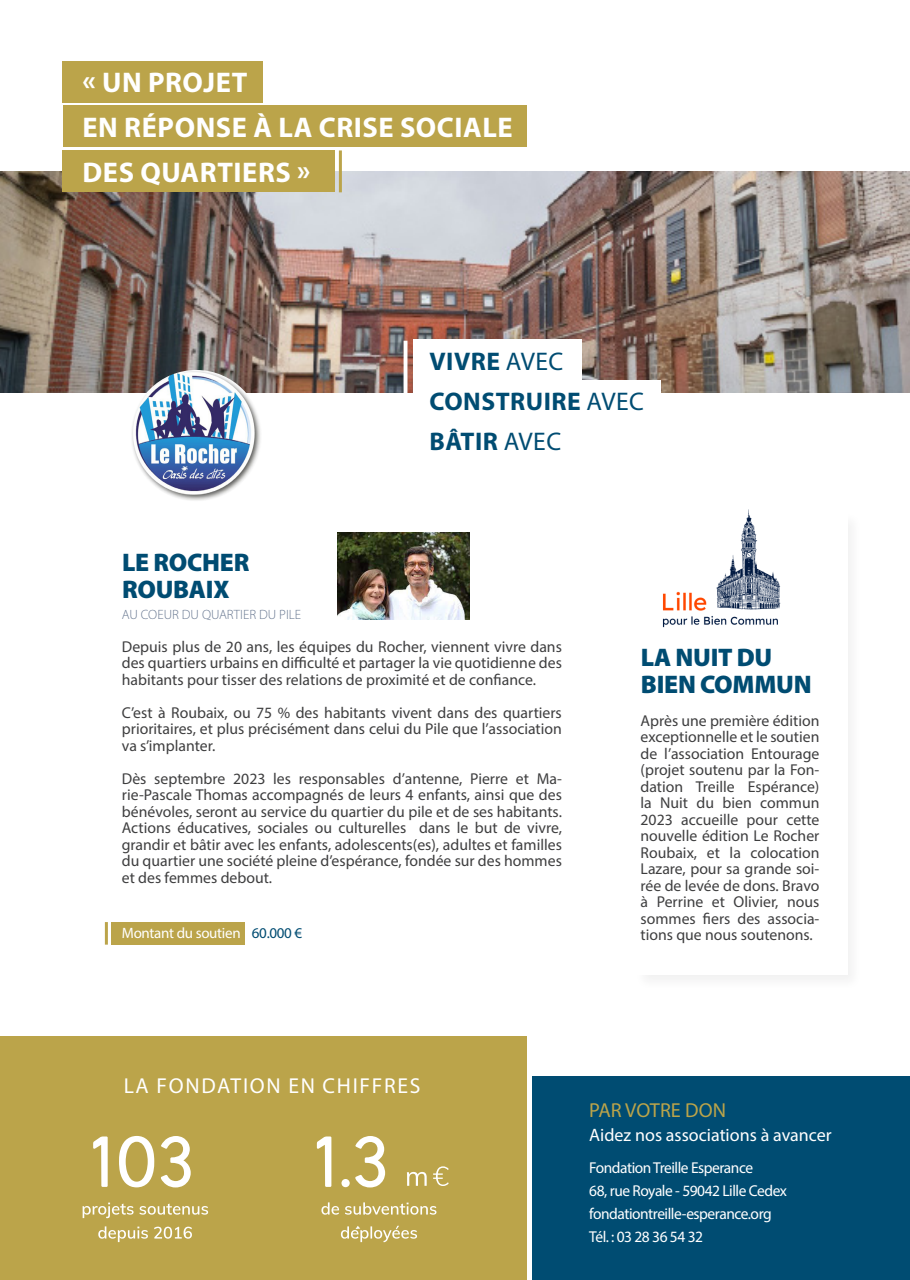
<style>
.page{position:relative;width:910px;height:1280px;background:#fff}
.page>*{position:absolute;margin:0;border:0;box-sizing:border-box;transform-origin:0 0}
.t1{font:72px "Altona Sans";color:#fff}
.t2{font:700 28.5px/45px "Myriad Pro";letter-spacing:.02em;color:#fff}
.t3{font:900 25.5px/27px "Myriad Pro";letter-spacing:-.01em;color:#004c72}
.t4{font:700 25.5px "Myriad Pro";letter-spacing:.02em;color:#004c72}
.t5{font:21.6px "Myriad Pro";letter-spacing:.08em;color:#fff}
.t6{font:20.25px "Myriad Pro";color:#bba44a}
.t7{font:18px "Myriad Pro";color:#fff}
.t8{font:15.75px/16.5px "Myriad Pro";color:#3e3e3f;text-align:justify}
.t9{font:15.75px "Myriad Pro";letter-spacing:-.03em;color:#fff}
.t10{font:15px "Myriad Pro";letter-spacing:-.02em;color:#fff}
.t11{font:300 13.5px "Myriad Pro";color:#677790}
.s1{font-weight:400}
.s2{color:#004c72}
</style>
<div class="page">
<div style="left:111px;top:922px;width:134px;height:23px;background:#bba44a"></div>
<div style="left:0;top:1036px;width:526px;height:244px;background:#bba44a"></div>
<svg style="left:98px;top:1226px;width:94px;height:16px"></svg>
<svg style="left:82px;top:1202px;width:126px;height:16px"></svg>
<svg style="left:407px;top:1166px;width:42px;height:20px"></svg>
<svg style="left:341px;top:1226px;width:76px;height:16px"></svg>
<svg style="left:321px;top:1202px;width:115px;height:13px"></svg>
<img style="left:0;top:171px;width:910px;height:221px">
<div style="left:533px;top:1077px;width:377px;height:203px;background:#004c72"></div>
<div style="left:63px;top:61px;width:200px;height:42px;background:#bba44a"></div>
<div style="left:63px;top:105px;width:463px;height:42px;background:#bba44a"></div>
<div style="left:63px;top:150px;width:272px;height:42px;background:#bba44a"></div>
<div style="left:634px;top:511px;width:229px;height:479px;background:#fbfbfb"></div>
<div style="left:637px;top:514px;width:210px;height:461px;background:#fff"></div>
<img style="left:662px;top:509px;width:119px;height:119px">
<div style="left:413px;top:339px;width:169px;height:61px;background:#fff"></div>
<div style="left:413px;top:380px;width:248px;height:41px;background:#fff"></div>
<img style="left:131px;top:370px;width:131px;height:131px;border-radius:66px">
<hr style="left:339px;top:150px;width:3px;height:42px;background:#bba44a">
<hr style="left:105px;top:922px;width:3px;height:23px;background:#bba44a">
<hr style="left:404px;top:341px;width:3px;height:58px;background:#fff">
<img style="left:338px;top:532px;width:131px;height:88px">
<p class="t2" style="left:83px;top:59px;width:166px">« UN PROJET</p>
<p class="t2" style="left:83px;top:104px;width:432px">EN RÉPONSE À LA CRISE SOCIALE<br>DES QUARTIERS »</p>
<p class="t4" style="left:429px;top:344px;width:135px">VIVRE <span class="s1">AVEC</span></p>
<p class="t4" style="left:429px;top:385px;width:216px">CONSTRUIRE <span class="s1">AVEC</span></p>
<p class="t4" style="left:429px;top:425px;width:133px">BÂTIR <span class="s1">AVEC</span></p>
<p class="t3" style="left:122px;top:548px;width:129px">LE ROCHER</p>
<p class="t3" style="left:122px;top:575px;width:109px">ROUBAIX</p>
<p class="t11" style="left:122px;top:606px;width:181px">AU COEUR DU QUARTIER DU PILE</p>
<p class="t8" style="left:122px;top:638px;width:442px">Depuis plus de 20 ans, les équipes du Rocher, viennent vivre dans des quartiers urbains en difficulté et partager la vie quotidienne des habitants pour tisser des relations de proximité et de confiance.</p>
<p class="t8" style="left:122px;top:704px;width:442px">C’est à Roubaix, ou 75 % des habitants vivent dans des quartiers prioritaires, et plus précisément dans celui du Pile que l’association va s’implanter.</p>
<p class="t8" style="left:122px;top:770px;width:442px">Dès septembre 2023 les responsables d’antenne, Pierre et Ma&shy;rie-Pascale Thomas accompagnés de leurs 4 enfants, ainsi que des bénévoles, seront au service du quartier du pile et de ses habitants.<br>Actions éducatives, sociales ou culturelles dans le but de vivre, grandir et bâtir avec les enfants, adolescents(es), adultes et familles du quartier une société pleine d’espérance, fondée sur des hommes et des femmes debout.</p>
<p class="t10" style="left:122px;top:924px;width:182px">Montant du soutien <span class="s2">60.000 €</span></p>
<p class="t3" style="left:641px;top:643px;width:172px">LA NUIT DU<br>BIEN COMMUN</p>
<p class="t8" style="left:641px;top:712px;width:180px">Après une première édition exceptionnelle et le soutien de l’association Entourage (projet soutenu par la Fon&shy;dation Treille Espérance) la Nuit du bien commun 2023 accueille pour cette nouvelle édition Le Rocher Roubaix, et la colocation Lazare, pour sa grande soi&shy;rée de levée de dons. Bravo à Perrine et Olivier, nous sommes fiers des associa&shy;tions que nous soutenons.</p>
<p class="t5" style="left:124px;top:1072px;width:298px">LA FONDATION EN CHIFFRES</p>
<p class="t1" style="left:92px;top:1120px;width:104px">103</p>
<p class="t1" style="left:315px;top:1120px;width:75px">1.3</p>
<p class="t6" style="left:589px;top:1098px;width:138px">PAR VOTRE DON</p>
<p class="t7" style="left:589px;top:1124px;width:244px">Aidez nos associations à avancer</p>
<p class="t9" style="left:589px;top:1158px;width:165px">Fondation Treille Esperance</p>
<p class="t9" style="left:589px;top:1181px;width:199px">68, rue Royale - 59042 Lille Cedex</p>
<p class="t9" style="left:589px;top:1204px;width:184px">fondationtreille-esperance.org</p>
<p class="t9" style="left:589px;top:1226px;width:115px">Tél. : 03 28 36 54 32</p>
</div>
